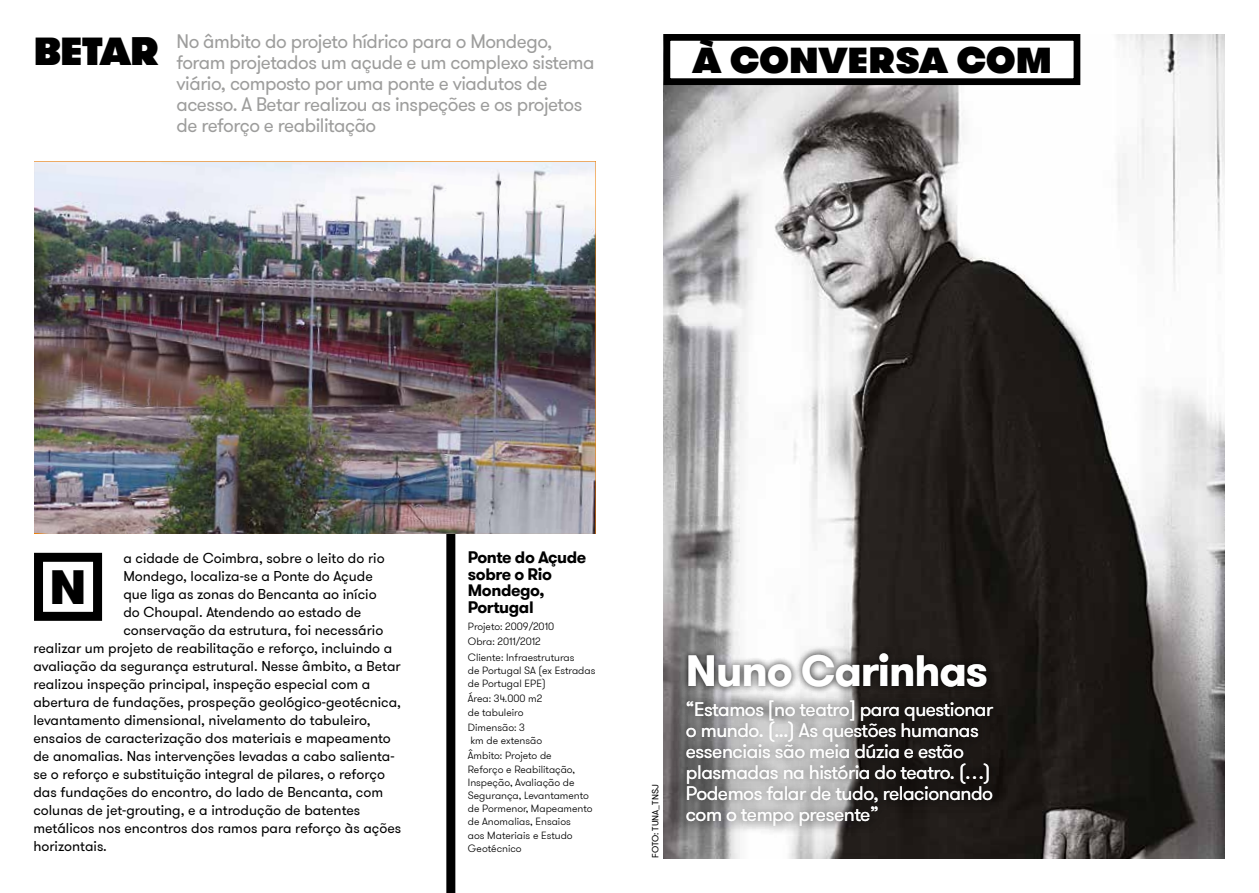
<style>
.page{position:relative;width:1259px;height:893px;background:#fff}
.page>*{position:absolute;margin:0;border:0;box-sizing:border-box;transform-origin:0 0}
.t1{font:900 48px "GT Walsheim Pro";color:#000}
.t2{font:700 43.5px "GT Walsheim Pro";letter-spacing:-.025em;color:#fff}
.t3{font:800 39px "GT Walsheim Pro";letter-spacing:-.035em;color:#000}
.t4{font:800 36px "GT Walsheim Pro";letter-spacing:.005em;color:#000}
.t5{font:19.5px/21px "GT Walsheim Pro";letter-spacing:-.025em;color:#9d9d9c}
.t6{font:19.5px/21px "GT Walsheim Pro";letter-spacing:-.025em;color:#fff}
.t7{font:700 16.5px/16.5px "GT Walsheim Pro";letter-spacing:-.025em;color:#000}
.t8{font:14.25px "GT Walsheim Pro";color:#000}
.t9{font:300 10.5px/13.2px "GT Walsheim Pro";color:#000}
.t10{font:9px "GT Walsheim Pro";color:#000}
</style>
<div class="page">
<img style="left:663px;top:34px;width:562px;height:825px">
<div style="left:663px;top:34px;width:417px;height:51px;background:#fff;border:7px solid #000"></div>
<div style="left:446px;top:520px;width:9px;height:373px;background:#000"></div>
<img style="left:34px;top:162px;width:561px;height:372px">
<div style="left:34px;top:553px;width:68px;height:68px;border:9px solid #000"></div>
<div style="left:673px;top:688px;width:332px;height:150px;background:#000;opacity:.7"></div>
<div style="left:680px;top:646px;width:314px;height:49px;background:#000;opacity:.5"></div>
<h3 class="t3" style="left:34px;top:24px;width:126px">BETAR</h3>
<h3 class="t5" style="left:176px;top:32px;width:419px">No âmbito do projeto hídrico para o Mondego, foram projetados um açude e um complexo sistema viário, composto por uma ponte e viadutos de acesso. A Betar realizou as inspeções e os projetos de reforço e reabilitação</h3>
<h3 class="t4" style="left:692px;top:35px;width:361px">À CONVERSA COM</h3>
<p class="t8" style="left:123px;top:549px;width:263px">a cidade de Coimbra, sobre o leito do rio</p>
<p class="t8" style="left:123px;top:567px;width:251px">Mondego, localiza-se a Ponte do Açude</p>
<p class="t8" style="left:123px;top:585px;width:255px">que liga as zonas do Bencanta ao início</p>
<p class="t8" style="left:123px;top:603px;width:239px">do Choupal. Atendendo ao estado de</p>
<p class="t8" style="left:123px;top:621px;width:261px">conservação da estrutura, foi necessário</p>
<p class="t8" style="left:33px;top:639px;width:360px">realizar um projeto de reabilitação e reforço, incluindo a</p>
<p class="t8" style="left:33px;top:657px;width:369px">avaliação da segurança estrutural. Nesse âmbito, a Betar</p>
<p class="t8" style="left:33px;top:675px;width:338px">realizou inspeção principal, inspeção especial com a</p>
<p class="t8" style="left:33px;top:693px;width:369px">abertura de fundações, prospeção geológico-geotécnica,</p>
<p class="t8" style="left:33px;top:711px;width:339px">levantamento dimensional, nivelamento do tabuleiro,</p>
<p class="t8" style="left:33px;top:729px;width:359px">ensaios de caracterização dos materiais e mapeamento</p>
<p class="t8" style="left:33px;top:747px;width:363px">de anomalias. Nas intervenções levadas a cabo salienta-</p>
<p class="t8" style="left:33px;top:765px;width:353px">se o reforço e substituição integral de pilares, o reforço</p>
<p class="t8" style="left:33px;top:783px;width:351px">das fundações do encontro, do lado de Bencanta, com</p>
<p class="t8" style="left:33px;top:801px;width:328px">colunas de jet-grouting, e a introdução de batentes</p>
<p class="t8" style="left:33px;top:819px;width:369px">metálicos nos encontros dos ramos para reforço às ações</p>
<p class="t8" style="left:33px;top:837px;width:75px">horizontais.</p>
<h1 class="t1" style="left:50px;top:554px;width:39px">N</h1>
<p class="t7" style="left:468px;top:549px;width:120px">Ponte do Açude sobre o Rio<br>Mondego,<br>Portugal</p>
<p class="t9" style="left:468px;top:619px;width:108px;line-height:15.3px">Projeto: 2009/2010<br>Obra: 2011/2012<br>Cliente: Infraestruturas</p>
<p class="t9" style="left:468px;top:664px;width:129px">de Portugal SA (ex Estradas de Portugal EPE)</p>
<p class="t9" style="left:468px;top:692px;width:76px">Área: 34.000 m2 de tabuleiro</p>
<p class="t9" style="left:468px;top:721px;width:76px">Dimensão: 3<br>km de extensão</p>
<p class="t9" style="left:468px;top:749px;width:126px">Âmbito: Projeto de<br>Reforço e Reabilitação,<br>Inspeção, Avaliação de<br>Segurança, Levantamento de Pormenor, Mapeamento de Anomalias, Ensaios<br>aos Materiais e Estudo<br>Geotécnico</p>
<p class="t10" style="left:650px;top:858px;width:75px;rotate:-90deg">FOTO: TUNA_TNSJ</p>
<h2 class="t2" style="left:686px;top:643px;width:304px">Nuno Carinhas</h2>
<h3 class="t6" style="left:686px;top:699px;width:309px">“Estamos [no teatro] para questionar o mundo. (...) As questões humanas essenciais são meia dúzia e estão plasmadas na história do teatro. (…)<br>Podemos falar de tudo, relacionando com o tempo presente”</h3>
</div>
